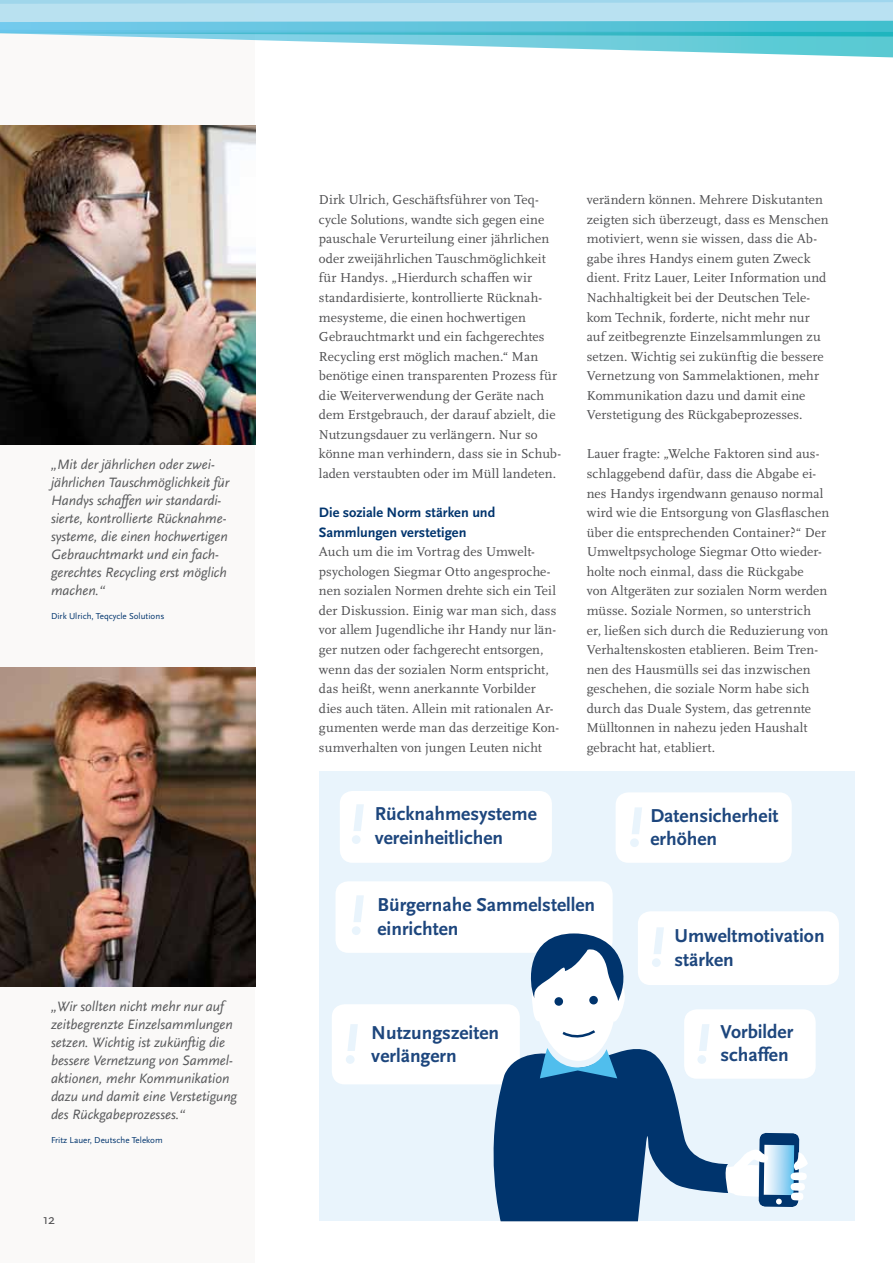
<style>
.page{position:relative;width:893px;height:1263px;background:#fff}
.page>*{position:absolute;margin:0;border:0;box-sizing:border-box;transform-origin:0 0}
.t1{font:700 19.5px/23.4px "Scala Sans Pro";color:#1d467d}
.t2{font:italic 14.25px/18px "Scala Sans LF";letter-spacing:-.005em;color:#58595b}
.t3{font:700 14.25px/19.5px "Scala Sans Pro";color:#00346d}
.t4{font:14.25px "Scala Sans Pro";color:#4d4d4f}
.t5{font:13.5px/19.5px "Scala Pro";letter-spacing:.005em;color:#4d4d4f}
.t6{font:9px "Scala Sans Pro";color:#00346d}
</style>
<div class="page">
<div style="left:0;top:0;width:255px;height:1263px;background:#faf9f8"></div>
<svg style="left:0;top:0;width:893px;height:19px"></svg>
<svg style="left:0;top:19px;width:893px;height:39px"></svg>
<img style="left:0;top:126px;width:255px;height:319px">
<img style="left:0;top:668px;width:255px;height:318px">
<div style="left:319px;top:771px;width:536px;height:450px;background:#e9f4fc"></div>
<div style="left:638px;top:911px;width:201px;height:74px;background:#fff;border-radius:13px"></div>
<div style="left:332px;top:1004px;width:188px;height:80px;background:#fff;border-radius:13px"></div>
<div style="left:684px;top:1009px;width:132px;height:70px;background:#fff;border-radius:13px"></div>
<div style="left:616px;top:792px;width:176px;height:71px;background:#fff;border-radius:13px"></div>
<div style="left:340px;top:791px;width:212px;height:72px;background:#fff;border-radius:13px"></div>
<div style="left:335px;top:881px;width:278px;height:72px;background:#fff;border-radius:13px"></div>
<svg style="left:352px;top:895px;width:12px;height:40px"></svg>
<svg style="left:493px;top:927px;width:315px;height:294px"></svg>
<svg style="left:630px;top:807px;width:12px;height:40px"></svg>
<svg style="left:352px;top:804px;width:12px;height:40px"></svg>
<svg style="left:346px;top:1024px;width:12px;height:40px"></svg>
<p class="t2" style="left:51px;top:456px;width:180px">„Mit der jährlichen oder zwei&shy;jährlichen Tauschmöglichkeit für<br>Handys schaffen wir standardi&shy;sierte, kontrollierte Rücknahme&shy;systeme, die einen hochwertigen<br>Gebrauchtmarkt und ein fach&shy;gerechtes Recycling erst möglich machen.“</p>
<p class="t6" style="left:51px;top:611px;width:115px">Dirk U lrich, Teqcycle Solutions</p>
<p class="t2" style="left:51px;top:998px;width:188px">„Wir sollten nicht mehr nur auf zeitbegrenzte Einzelsammlungen setzen. Wichtig ist zukünftig die bessere Vernetzung von Sammel&shy;aktionen, mehr Kommunikation dazu und damit eine Verstetigung des Rückgabeprozesses.“</p>
<p class="t6" style="left:51px;top:1135px;width:113px">Fritz Lauer, Deutsche Telekom</p>
<p class="t4" style="left:43px;top:1211px;width:14px">12</p>
<p class="t5" style="left:319px;top:190px;width:244px">Dirk Ulrich, Geschäftsführer von Teq&shy;cycle Solutions, wandte sich gegen eine pauschale Verurteilung einer jährlichen oder zweijährlichen Tauschmöglichkeit für Handys. „Hierdurch schaffen wir standardisierte, kontrollierte Rücknah&shy;mesysteme, die einen hochwertigen Gebrauchtmarkt und ein fachgerechtes Recycling erst möglich machen.“ Man benötige einen transparenten Prozess für die Weiterverwendung der Geräte nach dem Erstgebrauch, der darauf abzielt, die Nutzungsdauer zu verlängern. Nur so könne man verhindern, dass sie in Schub&shy;laden verstaubten oder im Müll landeten.</p>
<p class="t3" style="left:319px;top:503px;width:178px">Die soziale Norm stärken und<br>Sammlungen verstetigen</p>
<p class="t5" style="left:319px;top:542px;width:242px">Auch um die im Vortrag des Umwelt&shy;psychologen Siegmar Otto angesproche&shy;nen sozialen Normen drehte sich ein Teil der Diskussion. Einig war man sich, dass vor allem Jugendliche ihr Handy nur län&shy;ger nutzen oder fachgerecht entsorgen, wenn das der sozialen Norm entspricht, das heißt, wenn anerkannte Vorbilder dies auch täten. Allein mit rationalen Ar&shy;gumenten werde man das derzeitige Kon&shy;sumverhalten von jungen Leuten nicht</p>
<h1 class="t1" style="left:375px;top:802px;width:164px">Rücknahmesysteme vereinheitlichen</h1>
<p class="t5" style="left:587px;top:190px;width:243px">verändern können. Mehrere Diskutanten zeigten sich überzeugt, dass es Menschen motiviert, wenn sie wissen, dass die Ab&shy;gabe ihres Handys einem guten Zweck dient. Fritz Lauer, Leiter Information und Nachhaltigkeit bei der Deutschen Tele&shy;kom Technik, forderte, nicht mehr nur auf zeitbegrenzte Einzelsammlungen zu setzen. Wichtig sei zukünftig die bessere Vernetzung von Sammelaktionen, mehr Kommunikation dazu und damit eine Verstetigung des Rückgabeprozesses.</p>
<p class="t5" style="left:587px;top:444px;width:244px">Lauer fragte: „Welche Faktoren sind aus&shy;schlaggebend dafür, dass die Abgabe ei&shy;nes Handys irgendwann genauso normal wird wie die Entsorgung von Glasflaschen über die entsprechenden Container?“ Der Umweltpsychologe Siegmar Otto wieder&shy;holte noch einmal, dass die Rückgabe<br>von Altgeräten zur sozialen Norm werden müsse. Soziale Normen, so unterstrich<br>er, ließen sich durch die Reduzierung von Verhaltenskosten etablieren. Beim Tren&shy;nen des Hausmülls sei das inzwischen geschehen, die soziale Norm habe sich durch das Duale System, das getrennte Mülltonnen in nahezu jeden Haushalt gebracht hat, etabliert.</p>
<h1 class="t1" style="left:650px;top:804px;width:130px">Datensicherheit erhöhen</h1>
<h1 class="t1" style="left:377px;top:893px;width:219px">Bürgernahe Sammelstellen einrichten</h1>
<h1 class="t1" style="left:674px;top:924px;width:152px">Umweltmotivation stärken</h1>
<h1 class="t1" style="left:371px;top:1020px;width:129px">N utzungszeiten verlängern</h1>
<h1 class="t1" style="left:720px;top:1020px;width:74px">Vorbilder schaffen</h1>
</div>
